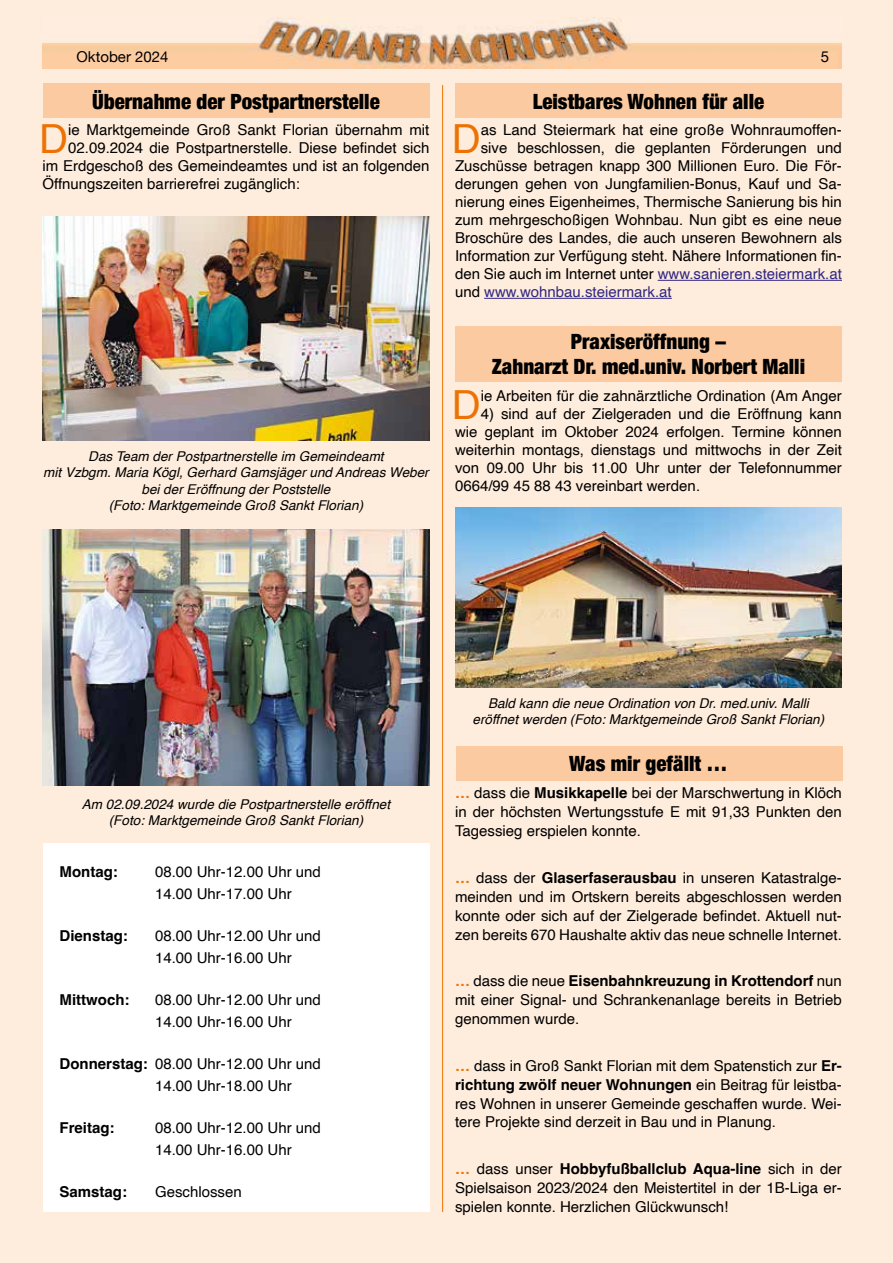
<style>
.page{position:relative;width:893px;height:1263px;background:#feecdc}
.page>*{position:absolute;margin:0;border:0;box-sizing:border-box;transform-origin:0 0}
.t1{font:40.05px "Helvetica";color:#ee7203}
.t2{font:900 condensed 21px/25.2px "Helvetica Neue";color:#000;text-align:center}
.t3{font:15px/18.9px "Helvetica";color:#000;text-align:justify}
.t4{font:15px "Helvetica";color:#312783}
.t5{font:700 15px "Helvetica";color:#000}
.t6{font:15px "Helvetica Neue";color:#000}
.t7{font:italic 13.5px/16.5px "Helvetica";color:#000;text-align:center}
.s1{color:#000}
.s2{font-weight:700}
.s3{font-weight:700;color:#ee7203}
</style>
<div class="page">
<div style="left:43px;top:843px;width:386px;height:369px;background:#fff"></div>
<div style="left:455px;top:326px;width:387px;height:55px;background:#fbcaa1"></div>
<div style="left:456px;top:746px;width:387px;height:34px;background:#fbcaa1"></div>
<div style="left:455px;top:84px;width:387px;height:34px;background:#fbcaa1"></div>
<div style="left:43px;top:84px;width:386px;height:34px;background:#fbcaa1"></div>
<img style="left:43px;top:17px;width:799px;height:51px">
<hr style="left:442px;top:85px;width:1px;height:1127px;background:#ee7203">
<img style="left:43px;top:217px;width:386px;height:223px">
<img style="left:43px;top:529px;width:386px;height:257px">
<hr style="left:658px;top:280px;width:184px;height:1px;background:#312783">
<hr style="left:484px;top:298px;width:188px;height:1px;background:#312783">
<img style="left:455px;top:507px;width:387px;height:181px">
<p class="t6" style="left:77px;top:46px;width:93px">Oktober 2024</p>
<p class="t6" style="left:821px;top:46px;width:10px">5</p>
<h2 class="t2" style="left:92px;top:87px;width:289px">Übernahme der Postpartnerstelle</h2>
<h2 class="t2" style="left:533px;top:87px;width:233px">Leistbares Wohnen für alle</h2>
<h1 class="t1" style="left:39px;top:108px;width:30px">D</h1>
<p class="t3" style="left:68px;top:121px;width:363px">ie Marktgemeinde Groß Sankt Florian übernahm mit</p>
<p class="t3" style="left:68px;top:139px;width:363px">02.09.2024 die Postpartnerstelle. Diese befindet sich</p>
<p class="t3" style="left:43px;top:157px;width:388px">im Erdgeschoß des Gemeindeamtes und ist an folgenden</p>
<p class="t3" style="left:43px;top:175px;width:259px">Öffnungszeiten barrierefrei zugänglich:</p>
<p class="t7" style="left:43px;top:448px;width:387px">Das Team der Postpartnerstelle im Gemeindeamt<br>mit Vzbgm. Maria Kögl, Gerhard Gamsjäger und Andreas Weber bei der Eröffnung der Poststelle<br>(Foto: Marktgemeinde Groß Sankt Florian)</p>
<h1 class="t1" style="left:452px;top:108px;width:30px">D</h1>
<p class="t3" style="left:481px;top:121px;width:363px">as Land Steiermark hat eine große Wohnraumoffen-</p>
<p class="t3" style="left:481px;top:139px;width:363px">sive beschlossen, die geplanten Förderungen und</p>
<p class="t3" style="left:455px;top:157px;width:388px">Zuschüsse betragen knapp 300 Millionen Euro. Die För-</p>
<p class="t3" style="left:455px;top:175px;width:388px">derungen gehen von Jungfamilien-Bonus, Kauf und Sa-</p>
<p class="t3" style="left:455px;top:193px;width:388px">nierung eines Eigenheimes, Thermische Sanierung bis hin</p>
<p class="t3" style="left:455px;top:211px;width:388px">zum mehrgeschoßigen Wohnbau. Nun gibt es eine neue</p>
<p class="t3" style="left:455px;top:229px;width:388px">Broschüre des Landes, die auch unseren Bewohnern als</p>
<p class="t3" style="left:455px;top:247px;width:388px">Information zur Verfügung steht. Nähere Informationen fin-</p>
<p class="t4" style="left:455px;top:262px;width:388px"><span class="s1">den Sie auch im Internet unter</span> www.sanieren.steiermark.at</p>
<p class="t4" style="left:455px;top:280px;width:218px"><span class="s1">und</span> www.wohnbau.steiermark.at</p>
<h2 class="t2" style="left:492px;top:328px;width:315px">Praxiseröffnung –<br>Zahnarzt Dr. med.univ. Norbert Malli</h2>
<h1 class="t1" style="left:452px;top:374px;width:30px">D</h1>
<p class="t3" style="left:481px;top:386px;width:363px">ie Arbeiten für die zahnärztliche Ordination (Am Anger</p>
<p class="t3" style="left:455px;top:405px;width:388px;line-height:18px;text-indent:26px">4) sind auf der Zielgeraden und die Eröffnung kann wie geplant im Oktober 2024 erfolgen. Termine können weiterhin montags, dienstags und mittwochs in der Zeit von 09.00 Uhr bis 11.00 Uhr unter der Telefonnummer 0664/99 45 88 43 vereinbart werden.</p>
<p class="t7" style="left:82px;top:796px;width:310px">Am 02.09.2024 wurde die Postpartnerstelle eröffnet (Foto: Marktgemeinde Groß Sankt Florian)</p>
<p class="t5" style="left:60px;top:862px;width:60px">Montag:</p>
<p class="t3" style="left:155px;top:861px;width:167px;line-height:22.4px">08.00 Uhr-12.00 Uhr und<br>14.00 Uhr-17.00 Uhr</p>
<p class="t5" style="left:60px;top:926px;width:70px">Dienstag:</p>
<p class="t3" style="left:155px;top:925px;width:167px;line-height:22.4px">08.00 Uhr-12.00 Uhr und<br>14.00 Uhr-16.00 Uhr</p>
<p class="t5" style="left:60px;top:990px;width:71px">Mittwoch:</p>
<p class="t3" style="left:155px;top:989px;width:167px;line-height:22.4px">08.00 Uhr-12.00 Uhr und<br>14.00 Uhr-16.00 Uhr</p>
<p class="t3" style="left:155px;top:1053px;width:167px;line-height:22.4px;text-indent:-95px"><span class="s2">Donnerstag:</span> 08.00 Uhr-12.00 Uhr und<br>14.00 Uhr-18.00 Uhr</p>
<p class="t5" style="left:60px;top:1118px;width:57px">Freitag:</p>
<p class="t3" style="left:155px;top:1117px;width:167px;line-height:22.4px">08.00 Uhr-12.00 Uhr und<br>14.00 Uhr-16.00 Uhr</p>
<p class="t5" style="left:60px;top:1183px;width:69px">Samstag:</p>
<p class="t3" style="left:155px;top:1183px;width:88px">Geschlossen</p>
<p class="t7" style="left:473px;top:695px;width:353px">Bald kann die neue Ordination von Dr. med.univ. Malli eröffnet werden (Foto: Marktgemeinde Groß Sankt Florian)</p>
<h2 class="t2" style="left:569px;top:750px;width:160px">Was mir gefällt …</h2>
<p class="t3" style="left:455px;top:784px;width:388px"><span class="s3">…</span> dass die <span class="s2">Musikkapelle</span> bei der Marschwertung in Klöch in der höchsten Wertungsstufe E mit 91,33 Punkten den Tagessieg erspielen konnte.</p>
<p class="t3" style="left:455px;top:868px;width:388px"><span class="s3">…</span> dass der <span class="s2">Glaserfaserausbau</span> in unseren Katastralge&shy;meinden und im Ortskern bereits abgeschlossen werden konnte oder sich auf der Zielgerade befindet. Aktuell nut&shy;zen bereits 670 Haushalte aktiv das neue schnelle Internet.</p>
<p class="t3" style="left:455px;top:972px;width:388px"><span class="s3">…</span> dass die neue <span class="s2">Eisenbahnkreuzung in Krottendorf</span> nun mit einer Signal- und Schrankenanlage bereits in Betrieb genommen wurde.</p>
<p class="t3" style="left:455px;top:1056px;width:388px"><span class="s3">…</span> dass in Groß Sankt Florian mit dem Spatenstich zur <span class="s2">Er&shy;richtung zwölf neuer Wohnungen</span> ein Beitrag für leistba&shy;res Wohnen in unserer Gemeinde geschaffen wurde. Wei&shy;tere Projekte sind derzeit in Bau und in Planung.</p>
<p class="t3" style="left:455px;top:1160px;width:388px"><span class="s3">…</span> dass unser <span class="s2">Hobbyfußballclub Aqua-line</span> sich in der Spielsaison 2023/2024 den Meistertitel in der 1B-Liga er&shy;spielen konnte. Herzlichen Glückwunsch!</p>
</div>
